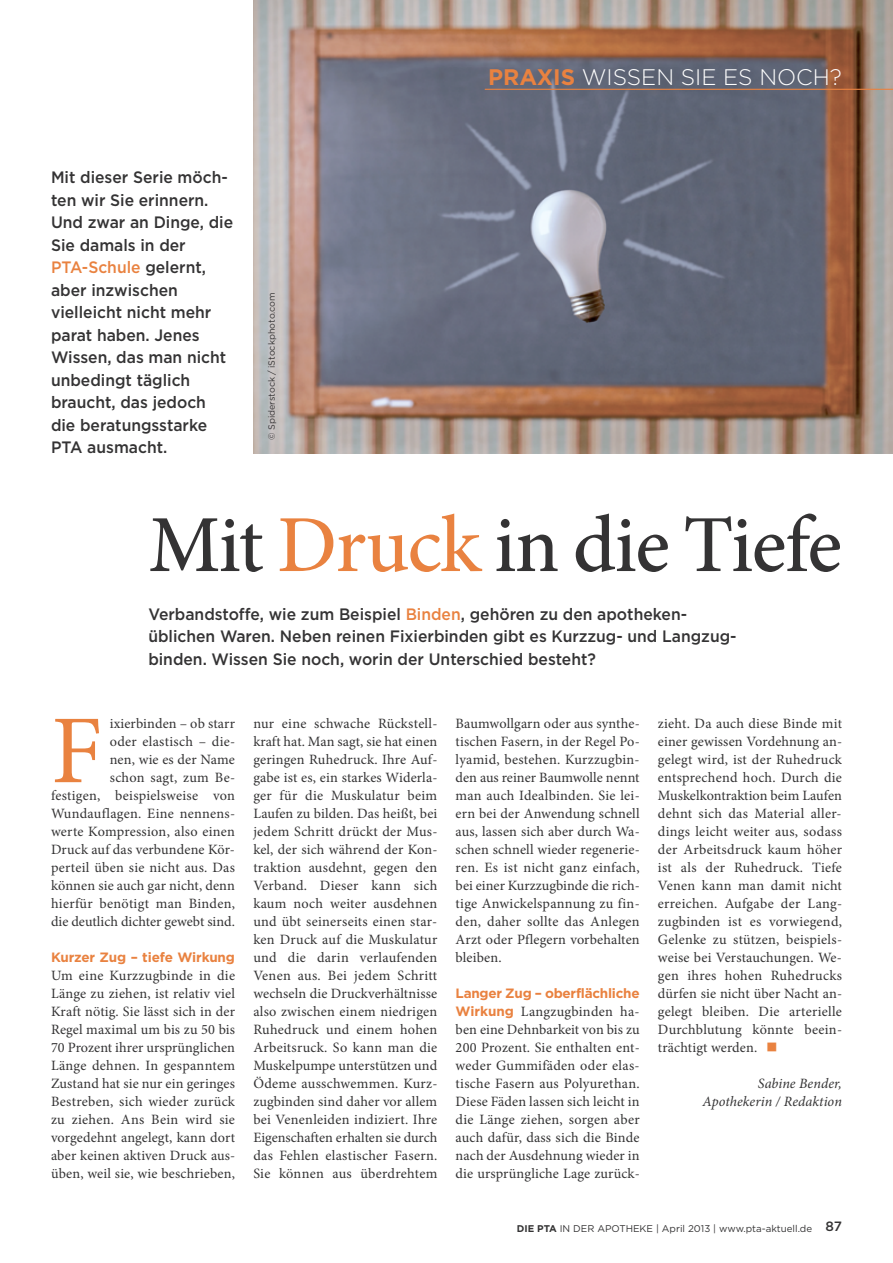
<style>
.page{position:relative;width:893px;height:1263px;background:#fff}
.page>*{position:absolute;margin:0;border:0;box-sizing:border-box;transform-origin:0 0}
.t1{font:97.35px "Minion Pro";color:#e98240}
.t2{font:500 81px "Minion Pro";letter-spacing:-.02em;color:#343334}
.t3{font:300 22.5px "Gotham";color:#fff}
.t4{font:500 16.5px/22.5px "Gotham";color:#343334;scale:.95 1}
.t5{font:14.25px/18px "Minion Pro";letter-spacing:.01em;color:#343334;text-align:justify}
.t6{font:italic 14.25px/18px "Minion Pro";letter-spacing:.005em;color:#343334;text-align:right}
.t7{font:700 13.5px "Gotham";letter-spacing:-.02em;color:#e98240}
.t8{font:9.75px "Gotham";color:#343334}
.t9{font:9px "Gotham";color:#343334}
.s1{color:#e98240}
.s2{font-weight:700;color:#e98240}
.s3{font-family:"Gotham";font-weight:700;font-size:13.5px;color:#e98240}
.s4{font-weight:700}
.s5{font-weight:500;font-size:13.5px}
</style>
<div class="page">
<img style="left:253px;top:0;width:640px;height:453px">
<hr style="left:485px;top:89px;width:408px;height:1px;background:#e98240">
<p class="t4" style="left:51px;top:167px;width:193px">Mit dieser Serie möch&shy;ten wir Sie erinnern.<br>Und zwar an Dinge, die<br>Sie damals in der<br><span class="s1">PTA-Schule</span> gelernt, aber inzwischen vielleicht nicht mehr parat haben. Jenes<br>Wissen, das man nicht unbedingt täglich braucht, das jedoch die beratungsstarke<br>PTA ausmacht.</p>
<p class="t9" style="left:268px;top:440px;width:149px;rotate:-90deg">© Spiderstock / iStockphoto.com</p>
<h3 class="t3" style="left:488px;top:68px;width:355px"><span class="s2">PRAXIS</span> WISSEN SIE ES NOCH?</h3>
<h2 class="t2" style="left:148px;top:496px;width:695px">Mit <span class="s1">Druck</span> in die Tiefe</h2>
<p class="t4" style="left:148px;top:604px;width:621px">Verbandstoffe, wie zum Beispiel <span class="s1">Binden</span>, gehören zu den apotheken&shy;üblichen Waren. Neben reinen Fixierbinden gibt es Kurzzug- und Langzug&shy;binden. Wissen Sie noch, worin der Unterschied besteht?</p>
<p class="t5" style="left:51px;top:716px;width:186px;text-align:right">ixierbinden – ob starr<br>oder elastisch – die-<br>nen, wie es der Name<br>schon sagt, zum Be-<br>festigen, beispielsweise von<br>Wundauflagen. Eine nennens&shy;werte Kompression, also einen<br>Druck auf das verbundene Kör&shy;perteil üben sie nicht aus. Das können sie auch gar nicht, denn hierfür benötigt man Binden, die deutlich dichter gewebt sind.</p>
<p class="t7" style="left:51px;top:952px;width:185px">Kurzer Zug – tiefe Wirkung</p>
<p class="t5" style="left:51px;top:968px;width:186px">Um eine Kurzzugbinde in die Länge zu ziehen, ist relativ viel Kraft nötig. Sie lässt sich in der Regel maximal um bis zu 50 bis 70 Prozent ihrer ursprünglichen Länge dehnen. In gespanntem Zustand hat sie nur ein geringes Bestreben, sich wieder zurück zu ziehen. Ans Bein wird sie vorgedehnt angelegt, kann dort aber keinen aktiven Druck aus&shy;üben, weil sie, wie beschrieben,</p>
<h1 class="t1" style="left:51px;top:713px;width:53px">F</h1>
<p class="t5" style="left:253px;top:716px;width:186px">nur eine schwache Rückstell&shy;kraft hat. Man sagt, sie hat einen geringen Ruhedruck. Ihre Auf&shy;gabe ist es, ein starkes Widerla&shy;ger für die Muskulatur beim Laufen zu bilden. Das heißt, bei jedem Schritt drückt der Mus&shy;kel, der sich während der Kon&shy;traktion ausdehnt, gegen den Verband. Dieser kann sich kaum noch weiter ausdehnen und übt seinerseits einen star&shy;ken Druck auf die Muskulatur und die darin verlaufenden Venen aus. Bei jedem Schritt wechseln die Druckverhältnisse also zwischen einem niedrigen Ruhedruck und einem hohen Arbeitsruck. So kann man die Muskelpumpe unterstützen und Ödeme ausschwemmen. Kurz&shy;zugbinden sind daher vor allem bei Venenleiden indiziert. Ihre Eigenschaften erhalten sie durch das Fehlen elastischer Fasern.<br>Sie können aus überdrehtem</p>
<p class="t5" style="left:456px;top:716px;width:186px">Baumwollgarn oder aus synthe&shy;tischen Fasern, in der Regel Po&shy;lyamid, bestehen. Kurzzugbin&shy;den aus reiner Baumwolle nennt man auch Idealbinden. Sie lei&shy;ern bei der Anwendung schnell aus, lassen sich aber durch Wa&shy;schen schnell wieder regenerie&shy;ren. Es ist nicht ganz einfach, bei einer Kurzzugbinde die rich&shy;tige Anwickelspannung zu fin&shy;den, daher sollte das Anlegen Arzt oder Pflegern vorbehalten bleiben.</p>
<p class="t7" style="left:456px;top:988px;width:186px">Langer Zug – oberflächliche</p>
<p class="t5" style="left:456px;top:1004px;width:186px"><span class="s3">Wirkung</span> Langzugbinden ha&shy;ben eine Dehnbarkeit von bis zu 200 Prozent. Sie enthalten ent&shy;weder Gummifäden oder elas&shy;tische Fasern aus Polyurethan.<br>Diese Fäden lassen sich leicht in die Länge ziehen, sorgen aber auch dafür, dass sich die Binde nach der Ausdehnung wieder in die ursprüngliche Lage zurück-</p>
<p class="t5" style="left:658px;top:716px;width:186px">zieht. Da auch diese Binde mit einer gewissen Vordehnung an&shy;gelegt wird, ist der Ruhedruck entsprechend hoch. Durch die Muskelkontraktion beim Laufen dehnt sich das Material aller&shy;dings leicht weiter aus, sodass der Arbeitsdruck kaum höher ist als der Ruhedruck. Tiefe Venen kann man damit nicht erreichen. Aufgabe der Lang&shy;zugbinden ist es vorwiegend, Gelenke zu stützen, beispiels&shy;weise bei Verstauchungen. We&shy;gen ihres hohen Ruhedrucks dürfen sie nicht über Nacht an&shy;gelegt bleiben. Die arterielle Durchblutung könnte beein&shy;trächtigt werden.</p>
<p class="t6" style="left:702px;top:1074px;width:141px">Sabine Bender,<br>Apothekerin / Redaktion</p>
<p class="t8" style="left:517px;top:1225px;width:327px"><span class="s4">DIE PTA</span> IN DER APOTHEKE | April 2013 | www.pta-aktuell.de <span class="s5">87</span></p>
</div>
